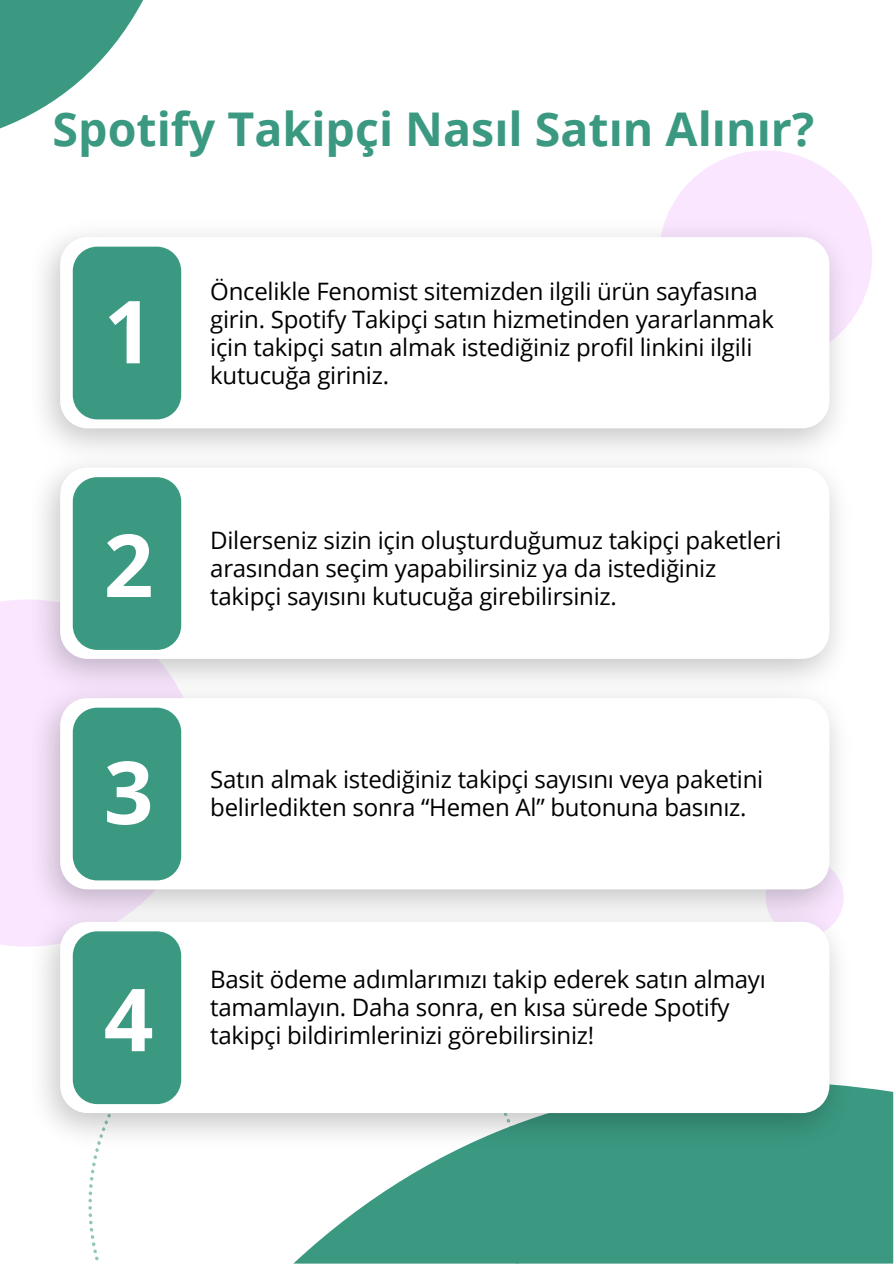
<style>
.page{position:relative;width:894px;height:1264px;background:#fff}
.page>*{position:absolute;margin:0;border:0;box-sizing:border-box;transform-origin:0 0}
.t1{font:700 87px "Open Sans";color:#fff}
.t2{font:700 46.5px "Open Sans";color:#3b9981}
.t3{font:24px/28.2px "Open Sans";letter-spacing:-.01em;color:#000}
</style>
<div class="page">
<svg style="left:667px;top:150px;width:205px;height:165px;fill:#fae7ff"></svg>
<div style="left:0;top:599px;width:201px;height:347px;background:#fae7ff"></div>
<svg style="left:294px;top:1087px;width:599px;height:176px;background:#51a48f"></svg>
<svg style="left:0;top:0;width:143px;height:128px"></svg>
<img style="left:25px;top:216px;width:830px;height:937px">
<div style="left:60px;top:237px;width:769px;height:191px;background:#fff;border-radius:27px"></div>
<div style="left:73px;top:247px;width:108px;height:172px;background:#3b9981;border-radius:24px"></div>
<div style="left:60px;top:467px;width:769px;height:192px;background:#fff;border-radius:27px"></div>
<div style="left:73px;top:477px;width:108px;height:173px;background:#3b9981;border-radius:24px"></div>
<div style="left:60px;top:698px;width:769px;height:191px;background:#fff;border-radius:27px"></div>
<div style="left:73px;top:707px;width:108px;height:173px;background:#3b9981;border-radius:24px"></div>
<div style="left:60px;top:921px;width:769px;height:192px;background:#fff;border-radius:27px"></div>
<div style="left:73px;top:931px;width:108px;height:173px;background:#3b9981;border-radius:24px"></div>
<h2 class="t2" style="left:53px;top:96px;width:762px">Spotify Takipçi Nasıl Satın Alınır?</h2>
<h1 class="t1" style="left:104px;top:270px;width:51px">1</h1>
<h1 class="t1" style="left:104px;top:504px;width:51px">2</h1>
<p class="t3" style="left:210px;top:276px;width:565px">Öncelikle Fenomist sitemizden ilgili ürün sayfasına girin. Spotify Takipçi satın hizmetinden yararlanmak için takipçi satın almak istediğiniz profil linkini ilgili kutucuğa giriniz.</p>
<p class="t3" style="left:210px;top:525px;width:572px">Dilerseniz sizin için oluşturduğumuz takipçi paketleri arasından seçim yapabilirsiniz ya da istediğiniz takipçi sayısını kutucuğa girebilirsiniz.</p>
<h1 class="t1" style="left:104px;top:731px;width:51px">3</h1>
<h1 class="t1" style="left:104px;top:958px;width:51px">4</h1>
<p class="t3" style="left:210px;top:764px;width:554px">Satın almak istediğiniz takipçi sayısını veya paketini belirledikten sonra “Hemen Al” butonuna basınız.</p>
<p class="t3" style="left:210px;top:964px;width:557px">Basit ödeme adımlarımızı takip ederek satın almayı tamamlayın. Daha sonra, en kısa sürede Spotify takipçi bildirimlerinizi görebilirsiniz!</p>
</div>
